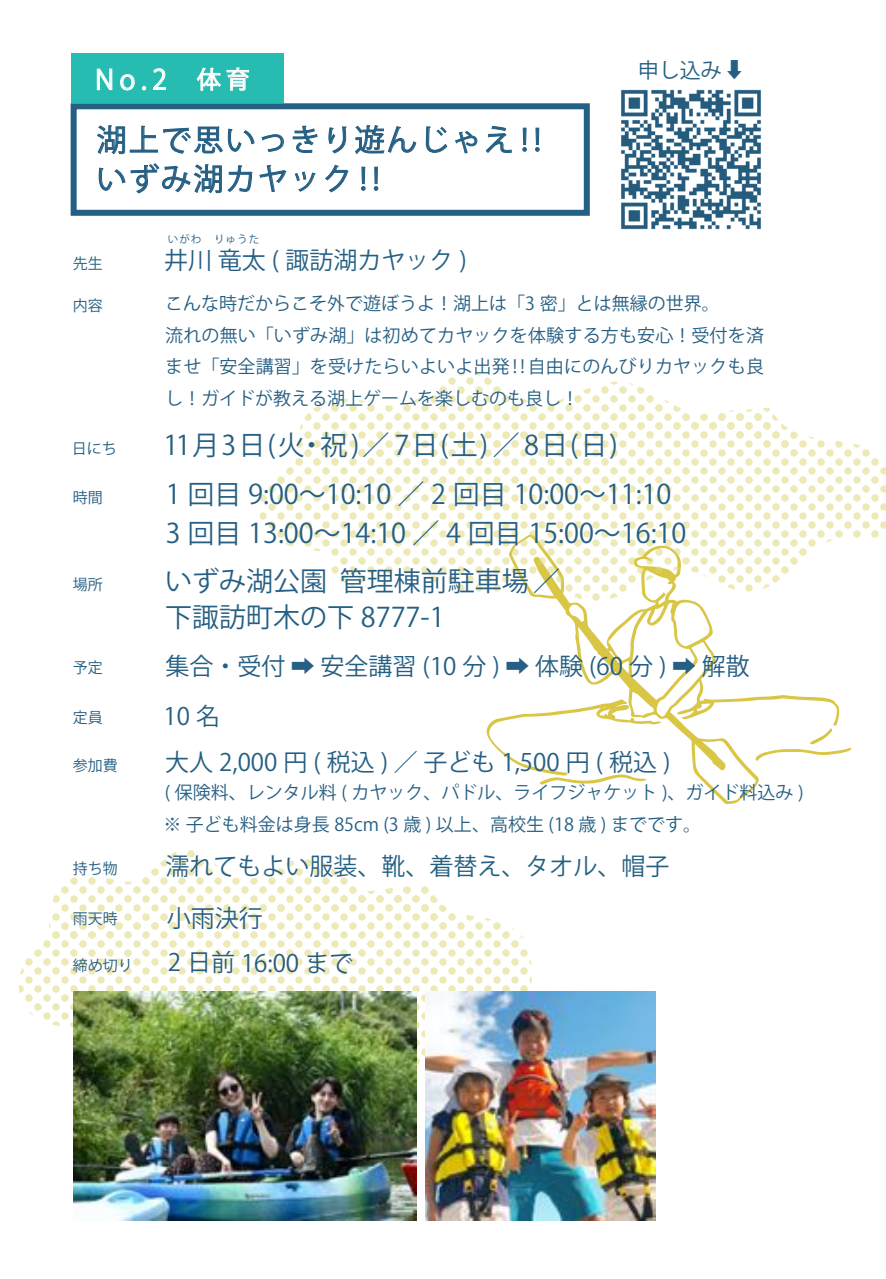
<style>
.page{position:relative;width:886px;height:1279px;background:#fff}
.page>*{position:absolute;margin:0;border:0;box-sizing:border-box;transform-origin:0 0}
.t1{font:30px/39px "Koz Go Pr 6 N";letter-spacing:.075em;color:#255f83}
.t2{font:27px/36px "Koz Go Pr 6 N";color:#255f83}
.t3{font:27px "Koz Go Pr 6 N";letter-spacing:.075em;color:#255f83}
.t4{font:27px "Koz Go Pr 6 N";color:#fff}
.t5{font:24px "Koz Go Pr 6 N";color:#255f83}
.t6{font:24px "Koz Go Pr 6 N";letter-spacing:-.005em;color:#255c7e}
.t7{font:24px "Koz Go Pr 6 N";color:#fff}
.t8{font:21px "Koz Go Pr 6 N";color:#255f83}
.t9{font:18px/31.5px "Koz Go Pr 6 N";color:#255f83}
.t10{font:15px "Koz Go Pr 6 N";color:#255f83}
.t11{font:15px "Koz Go Pr 6 N";color:#255c7e}
.t12{font:10.5px "Koz Go Pr 6 N";letter-spacing:.1em;color:#255f83}
</style>
<div class="page">
<svg style="left:19px;top:918px;width:513px;height:159px"></svg>
<svg style="left:46px;top:850px;width:433px;height:91px"></svg>
<svg style="left:540px;top:601px;width:299px;height:203px"></svg>
<svg style="left:486px;top:699px;width:175px;height:85px"></svg>
<svg style="left:755px;top:728px;width:96px;height:33px"></svg>
<img style="left:73px;top:991px;width:343px;height:229px">
<svg style="left:259px;top:441px;width:627px;height:160px"></svg>
<svg style="left:293px;top:373px;width:540px;height:92px"></svg>
<div style="left:71px;top:103px;width:519px;height:113px;border:6px solid #255f83"></div>
<div style="left:71px;top:54px;width:213px;height:49px;background:#27bcb1"></div>
<svg style="left:196px;top:67px;width:53px;height:24px"></svg>
<img style="left:426px;top:991px;width:229px;height:229px">
<svg style="left:292px;top:125px;width:26px;height:28px"></svg>
<svg style="left:328px;top:126px;width:19px;height:28px"></svg>
<svg style="left:355px;top:125px;width:62px;height:29px"></svg>
<svg style="left:426px;top:126px;width:22px;height:27px"></svg>
<svg style="left:455px;top:131px;width:22px;height:23px"></svg>
<svg style="left:485px;top:126px;width:27px;height:27px"></svg>
<div style="left:523px;top:128px;width:3px;height:17px;border:1px solid #255f83"></div>
<div style="left:536px;top:128px;width:3px;height:17px;border:1px solid #255f83"></div>
<svg style="left:522px;top:147px;width:5px;height:5px"></svg>
<svg style="left:535px;top:147px;width:4px;height:5px"></svg>
<svg style="left:97px;top:125px;width:189px;height:69px"></svg>
<svg style="left:294px;top:171px;width:22px;height:21px"></svg>
<svg style="left:325px;top:164px;width:23px;height:29px"></svg>
<div style="left:362px;top:167px;width:3px;height:17px;border:1px solid #255f83"></div>
<div style="left:374px;top:167px;width:4px;height:17px;border:1px solid #255f83"></div>
<svg style="left:361px;top:186px;width:4px;height:5px"></svg>
<svg style="left:374px;top:186px;width:4px;height:5px"></svg>
<svg style="left:97px;top:68px;width:16px;height:23px"></svg>
<svg style="left:120px;top:74px;width:15px;height:17px"></svg>
<svg style="left:142px;top:86px;width:4px;height:4px"></svg>
<svg style="left:153px;top:68px;width:13px;height:22px"></svg>
<img style="left:621px;top:89px;width:140px;height:141px">
<h2 class="t4" style="left:95px;top:64px;width:74px">No.2</h2>
<h3 class="t7" style="left:197px;top:66px;width:54px">体育</h3>
<h1 class="t1" style="left:97px;top:121px;width:451px">湖上で思いっきり遊んじゃえ‼いずみ湖カヤック‼</h1>
<p class="t12" style="left:168px;top:233px;width:93px">いがわ　りゅうた</p>
<p class="t8" style="left:638px;top:58px;width:85px">申し込み</p>
<p class="t8" style="left:746px;top:59px;width:22px;rotate:90deg">➡</p>
<p class="t10" style="left:73px;top:255px;width:31px">先生</p>
<p class="t10" style="left:73px;top:297px;width:31px">内容</p>
<p class="t10" style="left:72px;top:440px;width:46px">日にち</p>
<p class="t10" style="left:73px;top:488px;width:31px">時間</p>
<p class="t10" style="left:73px;top:576px;width:31px">場所</p>
<p class="t10" style="left:73px;top:659px;width:31px">予定</p>
<p class="t10" style="left:73px;top:709px;width:31px">定員</p>
<p class="t10" style="left:73px;top:757px;width:46px">参加費</p>
<p class="t10" style="left:73px;top:859px;width:46px">持ち物</p>
<p class="t10" style="left:73px;top:910px;width:46px">雨天時</p>
<h3 class="t5" style="left:164px;top:246px;width:304px">井川 竜太 ( 諏訪湖カヤック )</h3>
<p class="t9" style="left:165px;top:288px;width:600px">こんな時だからこそ外で遊ぼうよ！湖上は「3 密」とは無縁の世界。<br>流れの無い「いずみ湖」は初めてカヤックを体験する方も安心！受付を済ませ「安全講習」を受けたらいよいよ出発‼自由にのんびりカヤックも良し！ガイドが教える湖上ゲームを楽しむのも良し！</p>
<h2 class="t3" style="left:164px;top:429px;width:456px">11月3日(火・祝)／ 7日(土) ／ 8日(日)</h2>
<h2 class="t2" style="left:166px;top:475px;width:522px;line-height:39px">1 回目 9:00～10:10 ／ 2 回目 10:00～11:10<br>3 回目 13:00～14:10 ／ 4 回目 15:00～16:10</h2>
<h2 class="t2" style="left:165px;top:564px;width:396px">いずみ湖公園 管理棟前駐車場／下諏訪町木の下 8777-1</h2>
<h3 class="t5" style="left:165px;top:652px;width:586px">集合・受付 ➡ 安全講習 (10 分 ) ➡ 体験 (60 分 ) ➡ 解散</h3>
<h3 class="t5" style="left:164px;top:702px;width:58px">10 名</h3>
<h3 class="t5" style="left:165px;top:749px;width:507px">大人 2,000 円 ( 税込 ) ／ 子ども 1,500 円 ( 税込 )</h3>
<p class="t9" style="left:165px;top:777px;width:640px">( 保険料、レンタル料 ( カヤック、パドル、ライフジャケット )、ガイド料込み )</p>
<p class="t9" style="left:164px;top:808px;width:539px">※ 子ども料金は身長 85cm (3 歳 ) 以上、高校生 (18 歳 ) までです。</p>
<h3 class="t5" style="left:165px;top:853px;width:506px">濡れてもよい服装、靴、着替え、タオル、帽子</h3>
<h3 class="t5" style="left:167px;top:904px;width:98px">小雨決行</h3>
<p class="t11" style="left:73px;top:956px;width:62px">締め切り</p>
<h3 class="t6" style="left:168px;top:949px;width:187px">2 日前 16:00 まで</h3>
</div>
